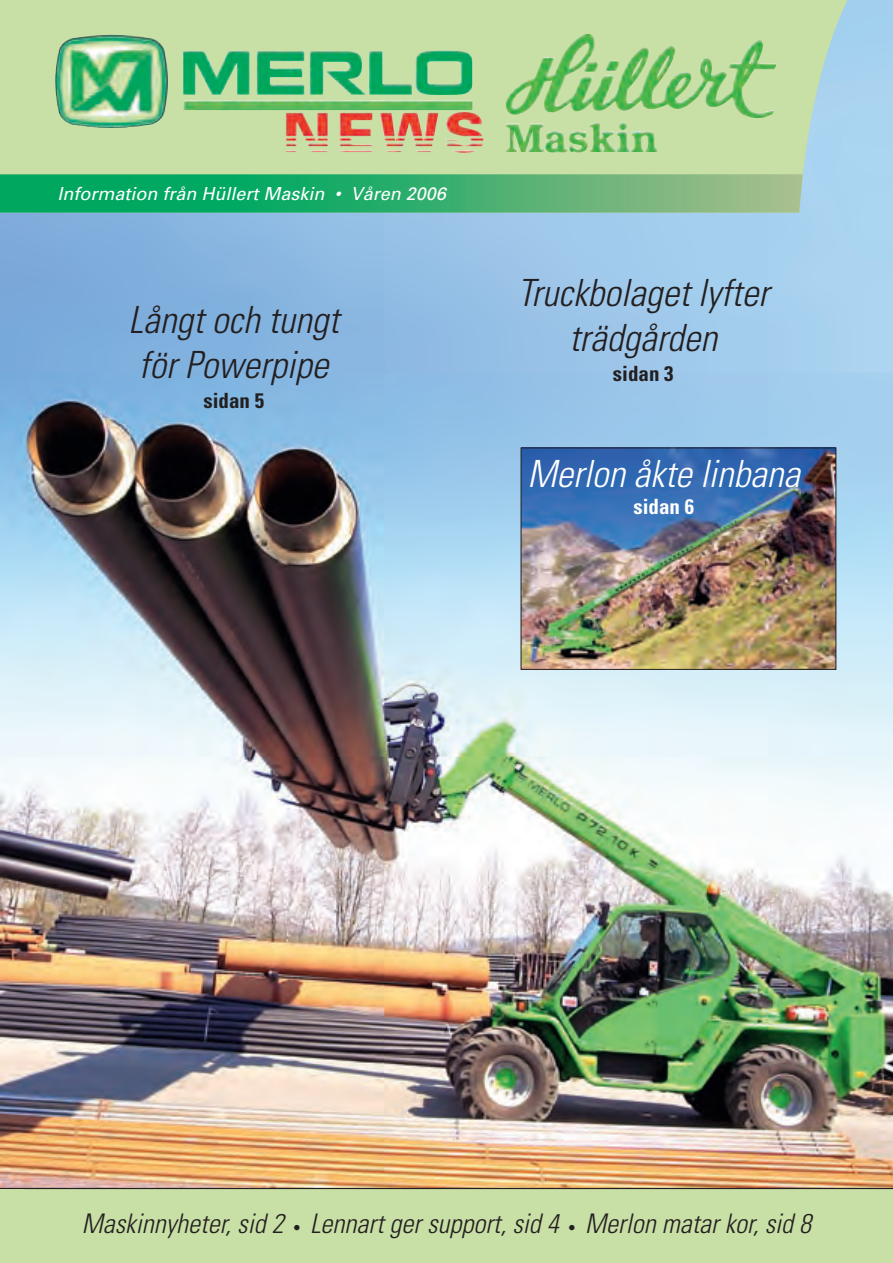
<style>
.page{position:relative;width:893px;height:1263px;background:#fff}
.page>*{position:absolute;margin:0;border:0;box-sizing:border-box;transform-origin:0 0}
.Citat{font:italic 300 condensed 37.5px/45px "Univers";color:#231f20;text-align:center}
.Citat-2{font:italic 300 condensed 37.5px "Univers";color:#fff}
.Citat-3{font:italic 300 condensed 27px "Univers";color:#231f20}
.Citat-4{font:700 condensed 21px "Univers";color:#231f20}
.Citat-5{font:700 condensed 21px "Univers";color:#fff}
.t1{font:italic 18px "Univers";color:#fff}
.s1{font-weight:700;font-style:normal;font-size:15px}
</style>
<div class="page">
<img style="left:0;top:0;width:893px;height:1188px">
<svg style="left:0;top:0;width:852px;height:213px;background:#b0d49c"></svg>
<svg style="left:0;top:174px;width:803px;height:39px;background:#3daf70"></svg>
<img style="left:450px;top:120px;width:32px;height:16px">
<img style="left:139px;top:42px;width:29px;height:84px">
<img style="left:711px;top:71px;width:16px;height:29px">
<img style="left:523px;top:450px;width:311px;height:218px">
<div style="left:521px;top:448px;width:315px;height:222px;border:1px solid #231f20"></div>
<div style="left:0;top:1188px;width:893px;height:75px;background:#c8dfa5"></div>
<div style="left:0;top:1189px;width:24px;height:74px;background:#c8dfa5"></div>
<p class="t1" style="left:57px;top:183px;width:390px">Information från Hüllert Maskin • Våren 2006</p>
<p class="Citat" style="left:129px;top:297px;width:212px;text-align:left">Långt och tungt för Powerpipe</p>
<p class="Citat-4" style="left:203px;top:388px;width:62px">sidan 5</p>
<p class="Citat" style="left:517px;top:269px;width:253px">Truckbolaget lyfter trädgården</p>
<p class="Citat-4" style="left:613px;top:360px;width:62px">sidan 3</p>
<p class="Citat-2" style="left:527px;top:451px;width:274px">Merlon åkte linbana</p>
<p class="Citat-5" style="left:633px;top:493px;width:62px">sidan 6</p>
<p class="Citat-3" style="left:82px;top:1207px;width:731px">Maskinnyheter, sid 2 <span class="s1">•</span> Lennart ger support, sid 4 <span class="s1">•</span> Merlon matar kor, sid 8</p>
</div>
